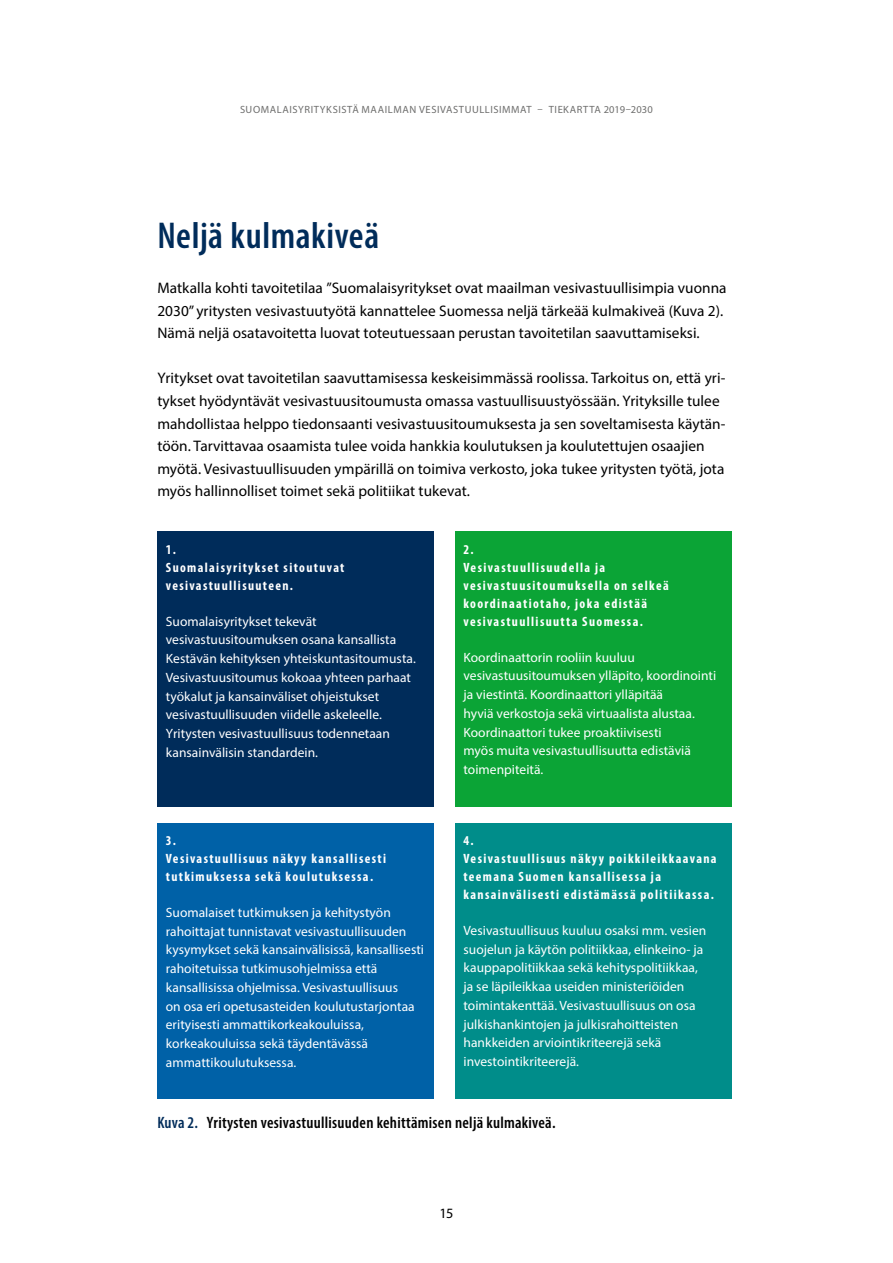
<style>
.page{position:relative;width:893px;height:1263px;background:#fff}
.page>*{position:absolute;margin:0;border:0;box-sizing:border-box;transform-origin:0 0}
.Otsikko_1{font:600 condensed 37.5px "Myriad Pro";letter-spacing:.015em;color:#002c5a}
.t1{font:600 condensed 16.5px "Myriad Pro";letter-spacing:.015em;color:#000}
._01_Leipä_seuraavat{font:15.3px/22.5px "Myriad Pro";letter-spacing:.005em;color:#000}
._01_Leipä_1__kpl{font:15.3px/22.5px "Myriad Pro";letter-spacing:.005em;color:#000}
.t2{font:14.25px "Myriad Pro";color:#000}
.Laatikkoteksti{font:13.5px/18.8px "Myriad Pro";letter-spacing:.005em;color:#fff}
.laatikko-otsikko{font:700 condensed 13.5px/18px "Myriad Pro";letter-spacing:.1em;color:#fff}
.t3{font:10.5px "Myriad Pro";letter-spacing:.055em;color:#6e6e6d}
.s1{color:#002c5a}
</style>
<div class="page">
<div style="left:157px;top:531px;width:277px;height:276px;background:#002c5a"></div>
<div style="left:455px;top:531px;width:276px;height:276px;background:#0ba436"></div>
<div style="left:157px;top:823px;width:277px;height:275px;background:#0061a7"></div>
<div style="left:455px;top:823px;width:276px;height:275px;background:#008d8a"></div>
<p class="t3" style="left:240px;top:103px;width:414px">SUOMALAISYRITYKSISTÄ MAAILMAN VESIVASTUULLISIMMAT – TIEKARTTA 2019–2030</p>
<p class="Otsikko_1" style="left:157px;top:213px;width:223px">Neljä kulmakiveä</p>
<p class="_01_Leipä_1__kpl" style="left:157px;top:277px;width:571px">Matkalla kohti tavoitetilaa ”Suomalaisyritykset ovat maailman vesivastuullisimpia vuonna<br>2030” yritysten vesivastuutyötä kannattelee Suomessa neljä tärkeää kulmakiveä (Kuva 2).<br>Nämä neljä osatavoitetta luovat toteutuessaan perustan tavoitetilan saavuttamiseksi.</p>
<p class="_01_Leipä_seuraavat" style="left:157px;top:367px;width:570px">Yritykset ovat tavoitetilan saavuttamisessa keskeisimmässä roolissa. Tarkoitus on, että yri&shy;tykset hyödyntävät vesivastuusitoumusta omassa vastuullisuustyössään. Yrityksille tulee mahdollistaa helppo tiedonsaanti vesivastuusitoumuksesta ja sen soveltamisesta käytän&shy;töön. Tarvittavaa osaamista tulee voida hankkia koulutuksen ja koulutettujen osaajien myötä. Vesivastuullisuuden ympärillä on toimiva verkosto, joka tukee yritysten työtä, jota myös hallinnolliset toimet sekä politiikat tukevat.</p>
<p class="laatikko-otsikko" style="left:166px;top:540px;width:180px">1.<br>Suomalaisyritykset sitoutuvat vesivastuullisuuteen.</p>
<p class="Laatikkoteksti" style="left:166px;top:611px;width:251px">Suomalaisyritykset tekevät vesivastuusitoumuksen osana kansallista Kestävän kehityksen yhteiskuntasitoumusta.<br>Vesivastuusitoumus kokoaa yhteen parhaat työkalut ja kansainväliset ohjeistukset vesivastuullisuuden viidelle askeleelle.<br>Yritysten vesivastuullisuus todennetaan kansainvälisin standardein.</p>
<p class="laatikko-otsikko" style="left:166px;top:831px;width:222px">3.<br>Vesivastuullisuus näkyy kansallisesti tutkimuksessa sekä koulutuksessa.</p>
<p class="Laatikkoteksti" style="left:166px;top:903px;width:260px">Suomalaiset tutkimuksen ja kehitystyön rahoittajat tunnistavat vesivastuullisuuden kysymykset sekä kansainvälisissä, kansallisesti rahoitetuissa tutkimusohjelmissa että kansallisissa ohjelmissa. Vesivastuullisuus<br>on osa eri opetusasteiden koulutustarjontaa erityisesti ammattikorkeakouluissa, korkeakouluissa sekä täydentävässä ammattikoulutuksessa.</p>
<p class="laatikko-otsikko" style="left:463px;top:540px;width:207px">2.<br>Vesivastuullisuudella ja vesivastuusitoumuksella on selkeä koordinaatiotaho, joka edistää vesivastuullisuutta Suomessa.</p>
<p class="Laatikkoteksti" style="left:463px;top:647px;width:254px">Koordinaattorin rooliin kuuluu vesivastuusitoumuksen ylläpito, koordinointi ja viestintä. Koordinaattori ylläpitää<br>hyviä verkostoja sekä virtuaalista alustaa.<br>Koordinaattori tukee proaktiivisesti<br>myös muita vesivastuullisuutta edistäviä toimenpiteitä.</p>
<p class="laatikko-otsikko" style="left:463px;top:831px;width:255px">4.<br>Vesivastuullisuus näkyy poikkileikkaavana teemana Suomen kansallisessa ja kansainvälisesti edistämässä politiikassa.</p>
<p class="Laatikkoteksti" style="left:463px;top:921px;width:244px">Vesivastuullisuus kuuluu osaksi mm. vesien suojelun ja käytön politiikkaa, elinkeino- ja kauppapolitiikkaa sekä kehityspolitiikkaa, ja se läpileikkaa useiden ministeriöiden toimintakenttää. Vesivastuullisuus on osa julkishankintojen ja julkisrahoitteisten hankkeiden arviointikriteerejä sekä investointikriteerejä.</p>
<p class="t1" style="left:157px;top:1112px;width:400px"><span class="s1">Kuva 2.</span> Yritysten vesivastuullisuuden kehittämisen neljä kulmakiveä.</p>
<p class="t2" style="left:440px;top:1204px;width:15px">15</p>
</div>
